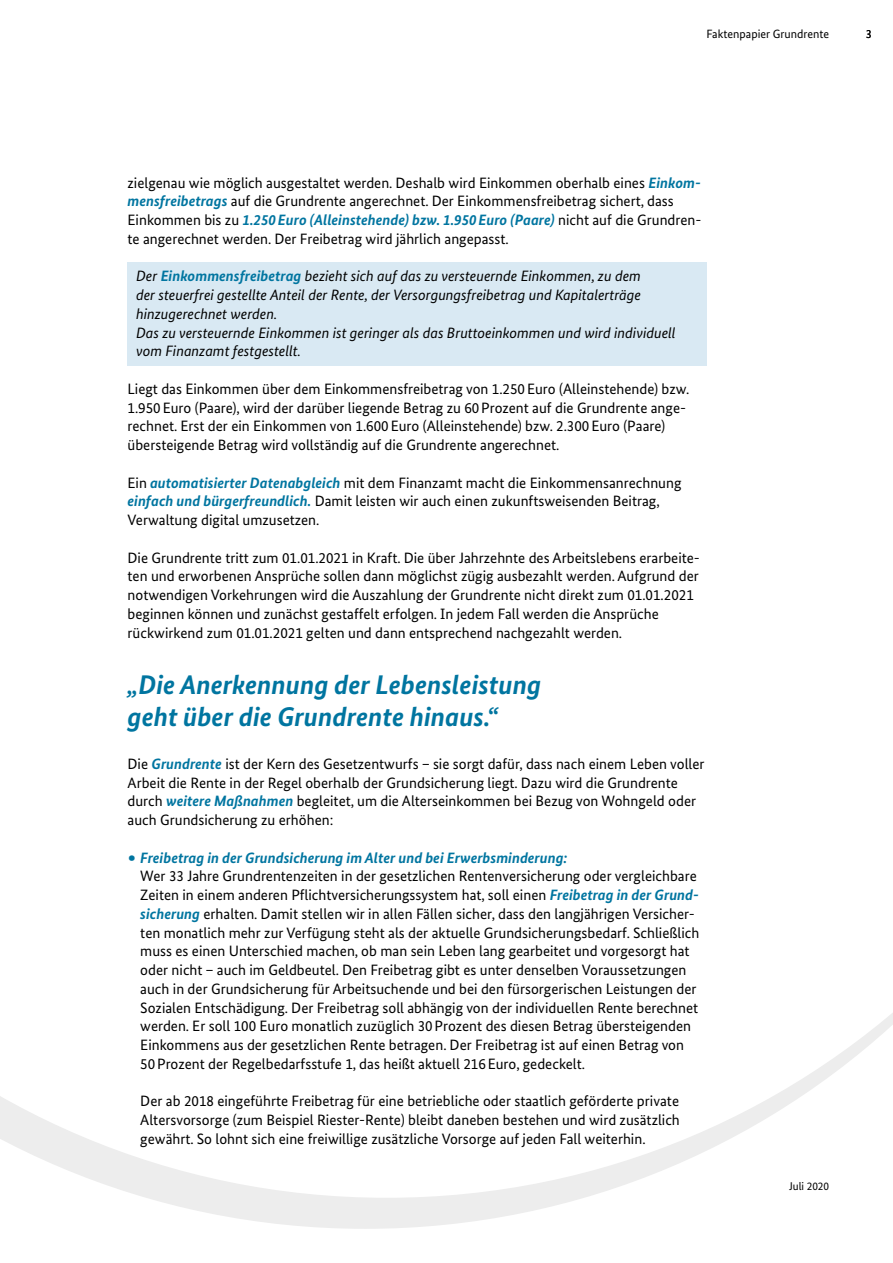
<style>
.page{position:relative;width:893px;height:1263px;background:#fff}
.page>*{position:absolute;margin:0;border:0;box-sizing:border-box;transform-origin:0 0}
.H2_Ueberschrift{font:italic 700 27px/32.4px "Bundes Sans";color:#0075a0}
.P_Fliess{font:15px/18.8px "Bundes Sans";color:#000}
.Aufzählung_Ebene_1{font:15px/18.8px "Bundes Sans";color:#000}
.P_Fliess-2{font:italic 15px/18.8px "Bundes Sans";color:#000;text-align:justify}
.t1{font:12px "Bundes Sans";color:#000}
.t2{font:11.25px "Bundes Sans";color:#000}
.s1{font-weight:700;font-style:italic;color:#0075a0}
.s2{font-weight:700;color:#0075a0}
.s3{font-family:"Bundes Serif";font-size:27px;color:#0075a0}
</style>
<div class="page">
<svg style="left:149px;top:1198px;width:433px;height:31px;fill:#ededed"></svg>
<svg style="left:0;top:1013px;width:893px;height:185px"></svg>
<div style="left:128px;top:262px;width:579px;height:103px;background:#d9e9f3"></div>
<p class="t1" style="left:706px;top:26px;width:124px">Faktenpapier Grundrente</p>
<p class="t1" style="left:866px;top:26px;width:7px">3</p>
<p class="P_Fliess" style="left:128px;top:173px;width:575px">zielgenau wie möglich ausgestaltet werden. Deshalb wird Einkommen oberhalb eines <span class="s1">Einkom&shy;mensfreibetrags</span> auf die Grundrente angerechnet. Der Einkommensfreibetrag sichert, dass Einkommen bis zu <span class="s1">1.250Euro (Alleinstehende) bzw. 1.950Euro (Paare)</span> nicht auf die Grundren&shy;te angerechnet werden. Der Freibetrag wird jährlich angepasst.</p>
<p class="P_Fliess-2" style="left:136px;top:267px;width:506px">Der <span class="s2">Einkommensfreibetrag</span> bezieht sich auf das zu versteuernde Einkommen, zu dem der steuerfrei gestellte Anteil der Rente, der Versorgungsfreibetrag und Kapitalerträge hinzugerechnet werden.</p>
<p class="P_Fliess-2" style="left:136px;top:323px;width:541px">Das zu versteuernde Einkommen ist geringer als das Bruttoeinkommen und wird individuell vom Finanzamt festgestellt.</p>
<p class="P_Fliess" style="left:128px;top:379px;width:563px">Liegt das Einkommen über dem Einkommensfreibetrag von 1.250Euro (Alleinstehende) bzw.<br>1.950Euro (Paare), wird der darüber liegende Betrag zu 60Prozent auf die Grundrente ange&shy;rechnet. Erst der ein Einkommen von 1.600Euro (Alleinstehende) bzw. 2.300Euro (Paare) übersteigende Betrag wird vollständig auf die Grundrente angerechnet.</p>
<p class="P_Fliess" style="left:128px;top:473px;width:555px">Ein <span class="s1">automatisierter Datenabgleich</span> mit dem Finanzamt macht die Einkommensanrechnung <span class="s1">einfach und bürgerfreundlich.</span> Damit leisten wir auch einen zukunftsweisenden Beitrag,<br>Verwaltung digital umzusetzen.</p>
<p class="P_Fliess" style="left:128px;top:548px;width:574px">Die Grundrente tritt zum 01.01.2021 in Kraft. Die über Jahrzehnte des Arbeitslebens erarbeite&shy;ten und erworbenen Ansprüche sollen dann möglichst zügig ausbezahlt werden. Aufgrund der notwendigen Vorkehrungen wird die Auszahlung der Grundrente nicht direkt zum 01.01.2021 beginnen können und zunächst gestaffelt erfolgen. In jedem Fall werden die Ansprüche rückwirkend zum 01.01.2021 gelten und dann entsprechend nachgezahlt werden.</p>
<h2 class="H2_Ueberschrift" style="left:128px;top:668px;width:415px">„Die Anerkennung der Lebensleistung geht über die Grundrente hinaus.“</h2>
<p class="P_Fliess" style="left:128px;top:754px;width:578px">Die <span class="s1">Grundrente</span> ist der Kern des Gesetzentwurfs – sie sorgt dafür, dass nach einem Leben voller Arbeit die Rente in der Regel oberhalb der Grundsicherung liegt. Dazu wird die Grundrente durch <span class="s1">weitere Maßnahmen</span> begleitet, um die Alterseinkommen bei Bezug von Wohngeld oder auch Grundsicherung zu erhöhen:</p>
<p class="Aufzählung_Ebene_1" style="left:140px;top:848px;width:561px;text-indent:-13px"><span class="s3">•</span> <span class="s1">Freibetrag in der Grundsicherung im Alter und bei Erwerbsminderung:<br></span>Wer 33 Jahre Grundrentenzeiten in der gesetzlichen Rentenversicherung oder vergleichbare Zeiten in einem anderen Pflichtversicherungssystem hat, soll einen <span class="s1">Freibetrag in der Grund&shy;sicherung</span> erhalten. Damit stellen wir in allen Fällen sicher, dass den langjährigen Versicher&shy;ten monatlich mehr zur Verfügung steht als der aktuelle Grundsicherungsbedarf. Schließlich muss es einen Unterschied machen, ob man sein Leben lang gearbeitet und vorgesorgt hat oder nicht – auch im Geldbeutel. Den Freibetrag gibt es unter denselben Voraussetzungen auch in der Grundsicherung für Arbeitsuchende und bei den fürsorgerischen Leistungen der Sozialen Entschädigung. Der Freibetrag soll abhängig von der individuellen Rente berechnet werden. Er soll 100 Euro monatlich zuzüglich 30Prozent des diesen Betrag übersteigenden Einkommens aus der gesetzlichen Rente betragen. Der Freibetrag ist auf einen Betrag von 50Prozent der Regelbedarfsstufe 1, das heißt aktuell 216Euro, gedeckelt.</p>
<p class="P_Fliess" style="left:140px;top:1092px;width:541px;text-align:justify">Der ab 2018 eingeführte Freibetrag für eine betriebliche oder staatlich geförderte private Altersvorsorge (zum Beispiel Riester-Rente) bleibt daneben bestehen und wird zusätzlich gewährt. So lohnt sich eine freiwillige zusätzliche Vorsorge auf jeden Fall weiterhin.</p>
<p class="t2" style="left:789px;top:1179px;width:42px">Juli 2020</p>
</div>
